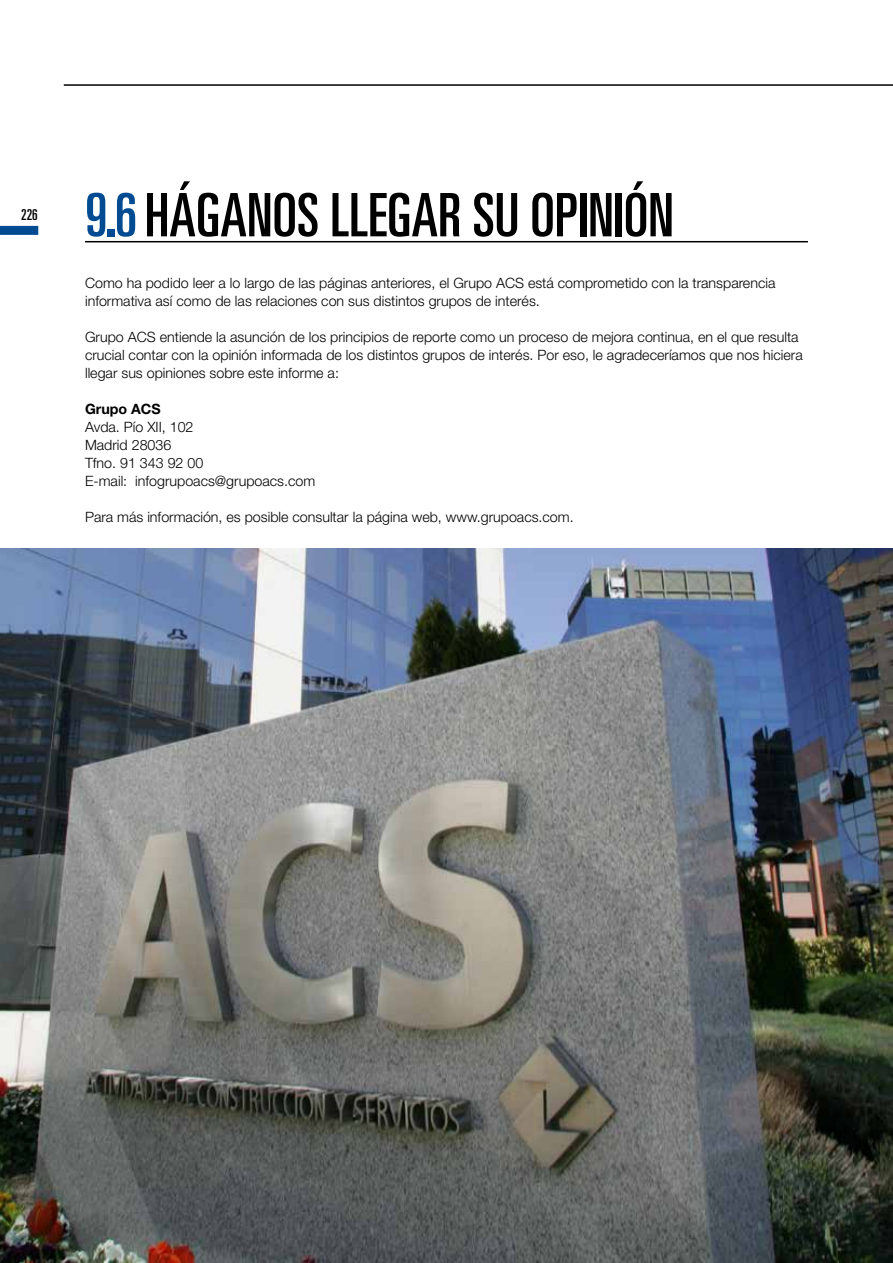
<style>
.page{position:relative;width:893px;height:1263px;background:#fff}
.page>*{position:absolute;margin:0;border:0;box-sizing:border-box;transform-origin:0 0}
.t1{font:ultra-condensed 60px "Univers LT";color:#000}
.t2{font:ultra-condensed 15px "Univers LT";color:#000}
.t3{font:300 14.25px/18px "Helvetica Neue LT";color:#000}
.t4{font:700 14.25px "Helvetica Neue LT";color:#000}
.s1{color:#004b91}
</style>
<div class="page">
<div style="left:0;top:226px;width:38px;height:9px;background:#004b91"></div>
<hr style="left:64px;top:84px;width:829px;height:2px;background:#000">
<hr style="left:85px;top:241px;width:723px;height:1px;background:#000">
<img style="left:0;top:549px;width:893px;height:714px">
<p class="t2" style="left:21px;top:206px;width:18px">226</p>
<h1 class="t1" style="left:85px;top:181px;width:136px"><span class="s1">9.6</span> HÁGANOS</h1>
<h1 class="t1" style="left:330px;top:181px;width:23px">LLEGAR</h1>
<h1 class="t1" style="left:473px;top:181px;width:79px">SU OPINIÓN</h1>
<p class="t3" style="left:85px;top:274px;width:692px">Como ha podido leer a lo largo de las páginas anteriores, el Grupo ACS está comprometido con la transparencia informativa así como de las relaciones con sus distintos grupos de interés.</p>
<p class="t3" style="left:85px;top:328px;width:719px">Grupo ACS entiende la asunción de los principios de reporte como un proceso de mejora continua, en el que resulta crucial contar con la opinión informada de los distintos grupos de interés. Por eso, le agradeceríamos que nos hiciera llegar sus opiniones sobre este informe a:</p>
<p class="t4" style="left:85px;top:400px;width:77px">Grupo ACS</p>
<p class="t3" style="left:85px;top:418px;width:232px">Avda. Pío XII, 102<br>Madrid 28036<br>Tfno. 91 343 92 00<br>E-mail: infogrupoacs@grupoacs.com</p>
<p class="t3" style="left:85px;top:508px;width:490px">Para más información, es posible consultar la página web, www.grupoacs.com.</p>
</div>
